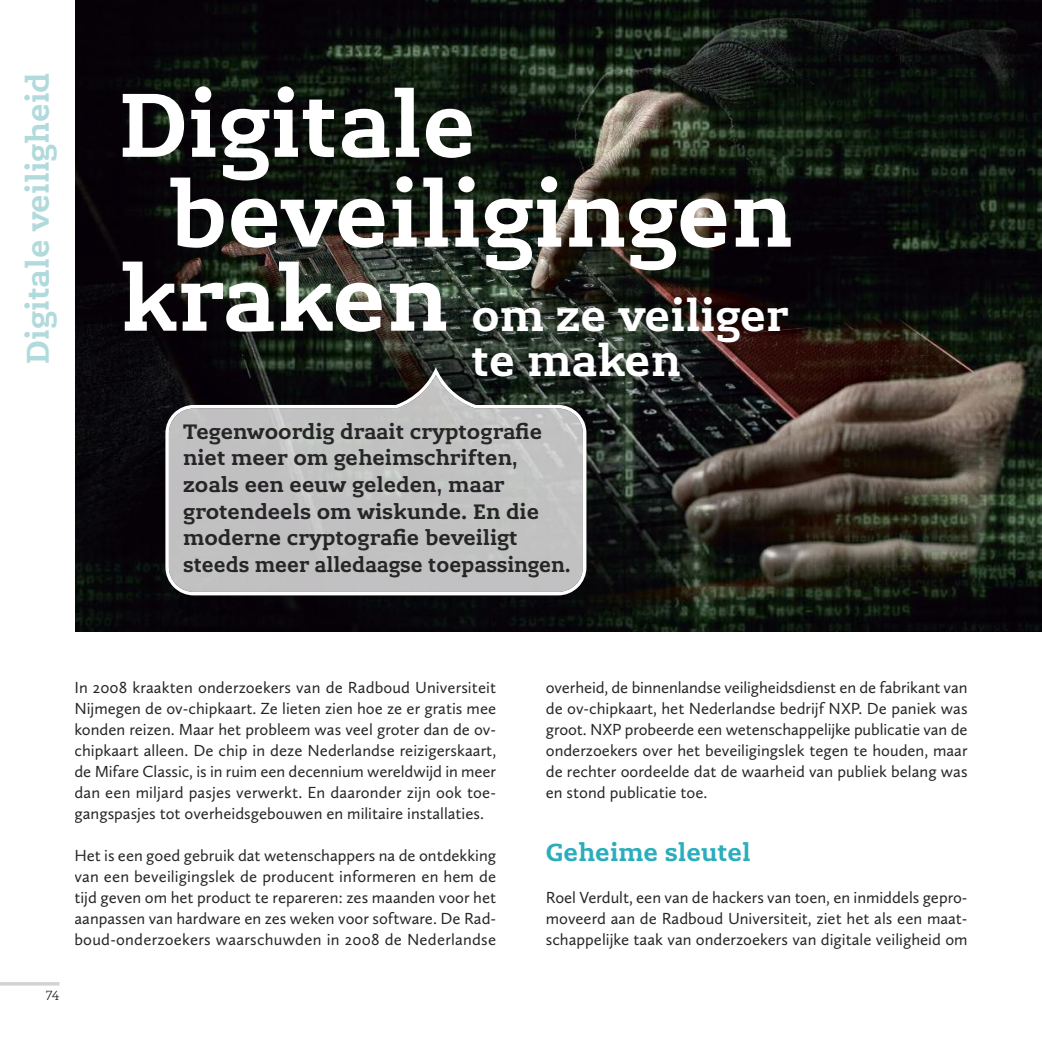
<style>
.page{position:relative;width:1042px;height:1042px;background:#fff}
.page>*{position:absolute;margin:0;border:0;box-sizing:border-box;transform-origin:0 0}
.t1{font:700 89.77px/89.8px "Lev Serif";color:#fff}
.t2{font:700 43.4px "Lev Serif";color:#fff}
.t3{font:700 31.15px "Lev Serif";color:#b1dadc}
.t4{font:700 24.5px "Lev Serif";color:#2aadbc}
.t5{font:700 20.82px/26.8px "Lev Serif";color:#272627}
.t6{font:16.62px/21px "Calluna Sans";color:#272627;text-align:justify}
.t7{font:300 13.12px "Lev Serif";color:#272627}
.s1{font-size:89.77px}
</style>
<div class="page">
<img style="left:75px;top:0;width:967px;height:631px">
<svg style="left:165px;top:367px;width:421px;height:228px;background:#a7a7a7"></svg>
<hr style="left:0;top:982px;width:60px;height:3px;background:#d3d3d4">
<h3 class="t3" style="left:27px;top:363px;width:293px;rotate:-90deg">Digitale veiligheid</h3>
<h1 class="t1" style="left:169px;top:92px;width:625px;text-indent:-50px">Digitale beveiligingen</h1>
<h2 class="t2" style="left:119px;top:300px;width:670px"><span class="s1">kraken</span> om ze veiliger</h2>
<h2 class="t2" style="left:471px;top:346px;width:210px">te maken</h2>
<p class="t5" style="left:183px;top:420px;width:389px">Tegenwoordig draait cryptografie niet meer om geheimschriften, zoals een eeuw geleden, maar grotendeels om wiskunde. En die moderne cryptografie beveiligt steeds meer alledaagse toepassingen.</p>
<p class="t6" style="left:74px;top:679px;width:423px">In 2008 kraakten onderzoekers van de Radboud Universiteit Nijmegen de ov-chipkaart. Ze lieten zien hoe ze er gratis mee konden reizen. Maar het probleem was veel groter dan de ov&shy;chipkaart alleen. De chip in deze Nederlandse reizigerskaart, de Mifare Classic, is in ruim een decennium wereldwijd in meer dan een miljard pasjes verwerkt. En daaronder zijn ook toe&shy;gangspasjes tot overheidsgebouwen en militaire installaties.</p>
<p class="t6" style="left:74px;top:847px;width:423px">Het is een goed gebruik dat wetenschappers na de ontdekking van een beveiligingslek de producent informeren en hem de tijd geven om het product te repareren: zes maanden voor het aanpassen van hardware en zes weken voor software. De Rad&shy;boud-onderzoekers waarschuwden in 2008 de Nederlandse</p>
<p class="t7" style="left:46px;top:990px;width:15px">74</p>
<p class="t6" style="left:546px;top:679px;width:423px">overheid, de binnenlandse veiligheidsdienst en de fabrikant van de ov-chipkaart, het Nederlandse bedrijf NXP. De paniek was groot. NXP probeerde een wetenschappelijke publicatie van de onderzoekers over het beveiligingslek tegen te houden, maar de rechter oordeelde dat de waarheid van publiek belang was en stond publicatie toe.</p>
<h3 class="t4" style="left:546px;top:844px;width:206px">Geheime sleutel</h3>
<p class="t6" style="left:546px;top:889px;width:423px">Roel Verdult, een van de hackers van toen, en inmiddels gepro&shy;moveerd aan de Radboud Universiteit, ziet het als een maat&shy;schappelijke taak van onderzoekers van digitale veiligheid om</p>
</div>
